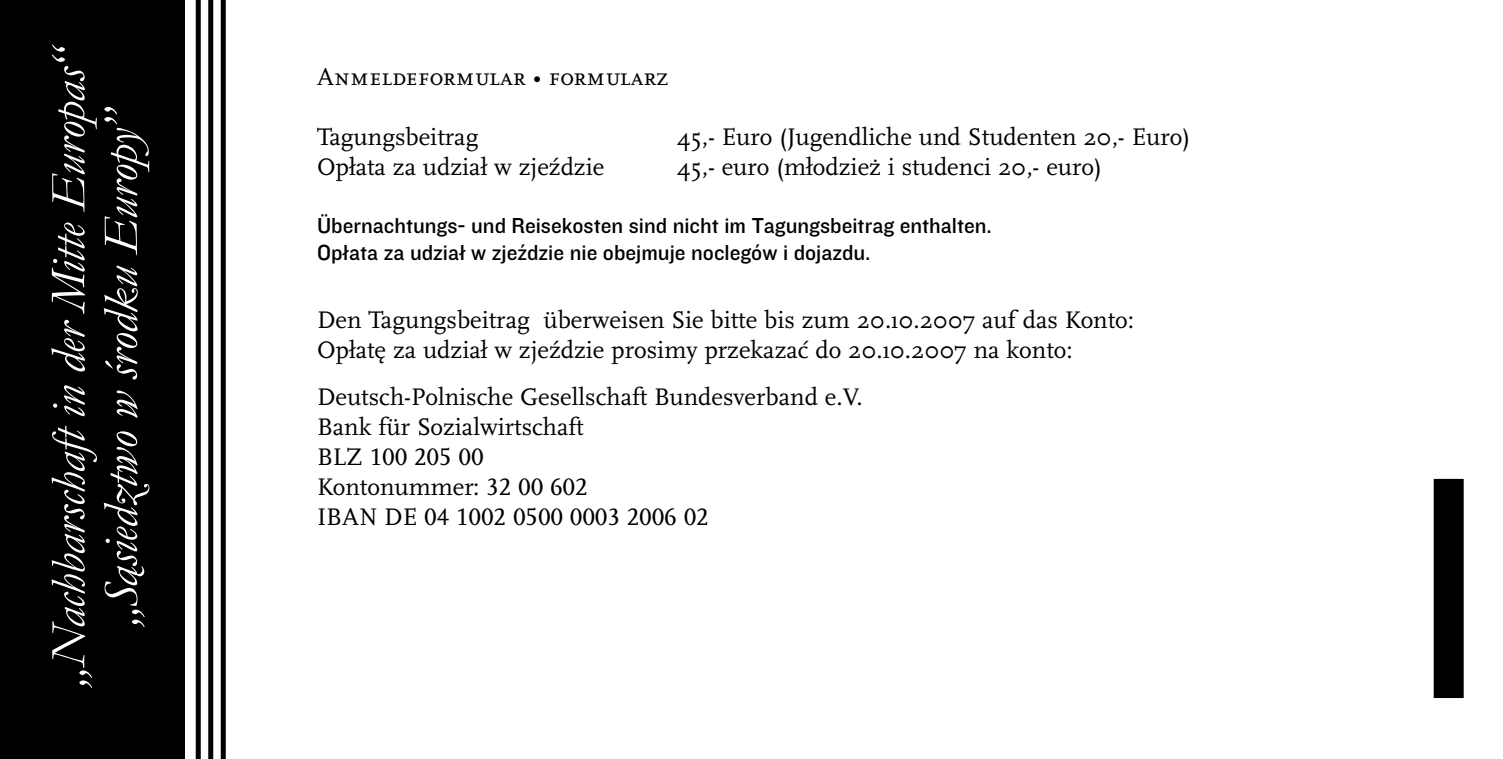
<style>
.page{position:relative;width:1503px;height:759px;background:#fff}
.page>*{position:absolute;margin:0;border:0;box-sizing:border-box;transform-origin:0 0}
.t1{font:italic 50px/52.5px "Garamond CEMT";letter-spacing:-.01em;color:#fff;text-align:center}
.t2{font:25px/30px "Scala CE";color:#000}
.t3{font:25px "Scala CELF";color:#000}
.t4{font:25px "Scala CELF Caps";color:#000}
.t5{font:22.5px/27.5px "Knockout PL HTF31 Junior Middlewt";color:#000}
.s1{font-family:"Scala CE"}
.s2{font-family:"Scala CELF"}
</style>
<div class="page">
<div style="left:0;top:0;width:185px;height:758px;background:#000"></div>
<div style="left:1433px;top:478px;width:30px;height:219px;background:#000"></div>
<div style="left:221px;top:0;width:5px;height:758px;background:#000"></div>
<div style="left:208px;top:0;width:5px;height:758px;background:#000"></div>
<div style="left:196px;top:0;width:5px;height:758px;background:#000"></div>
<h1 class="t1" style="left:48px;top:688px;width:645px;rotate:-90deg">„Nachbarschaft in der Mitte Europas“ „Sąsiedztwo w środku Europy”</h1>
<p class="t4" style="left:317px;top:64px;width:353px">Anmeldeformular • formularz</p>
<p class="t2" style="left:317px;top:123px;width:163px">Tagungsbeitrag</p>
<p class="t2" style="left:677px;top:123px;width:514px">45,- Euro (Jugendliche und Studenten 20,- Euro)</p>
<p class="t2" style="left:317px;top:153px;width:289px">Opłata za udział w zjeździe</p>
<p class="t2" style="left:677px;top:153px;width:426px">45,- euro (młodzież i studenci 20,- euro)</p>
<p class="t5" style="left:317px;top:211px;width:676px">Übernachtungs- und Reisekosten sind nicht im Tagungsbeitrag enthalten.<br>Op¬ata za udzia¬ w zjeΩdzie nie obejmuje noclegøw i dojazdu.</p>
<p class="t2" style="left:317px;top:305px;width:818px">Den Tagungsbeitrag überweisen Sie bitte bis zum 20.10.2007 auf das Konto:<br>Opłatę za udział w zjeździe prosimy przekazać do 20.10.2007 na konto:</p>
<p class="t2" style="left:317px;top:383px;width:547px">Deutsch-Polnische Gesellschaft Bundesverband e.V.<br>Bank für Sozialwirtschaft</p>
<p class="t3" style="left:317px;top:444px;width:168px"><span class="s1">BLZ</span> 100 205 00</p>
<p class="t2" style="left:317px;top:473px;width:272px">Kontonummer: <span class="s2">32 00 602</span></p>
<p class="t3" style="left:317px;top:504px;width:393px"><span class="s1">IBAN DE</span> 04 1002 0500 0003 2006 02</p>
</div>
